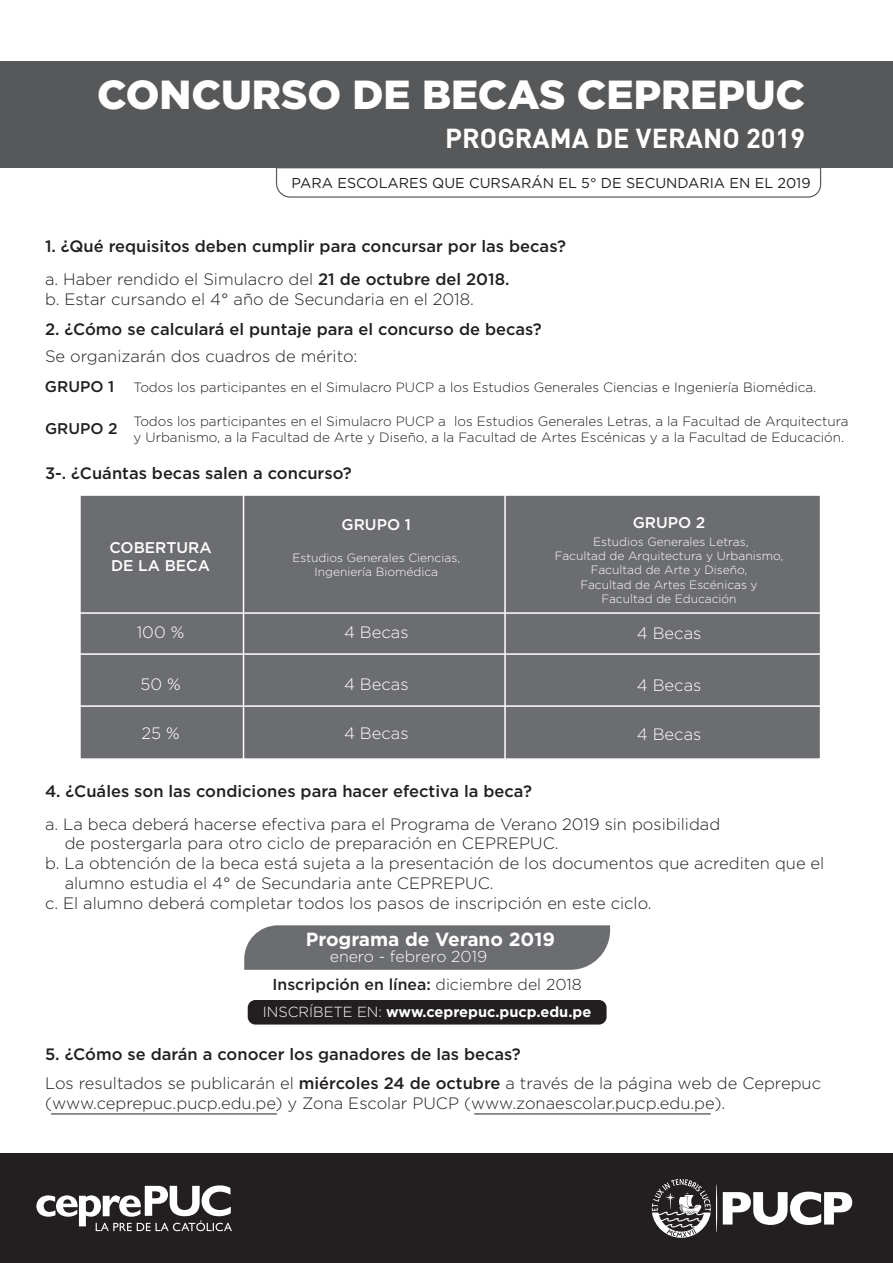
<style>
.page{position:relative;width:893px;height:1263px;background:#fff}
.page>*{position:absolute;margin:0;border:0;box-sizing:border-box;transform-origin:0 0}
.t1{font:900 40.65px "Gotham";color:#fff}
.t2{font:700 27.15px "DINOT";color:#fff}
.t3{font:700 19.05px "Gotham";color:#fff}
.t4{font:300 16.5px/19.8px "Gotham";color:#231f20}
.t5{font:500 16.5px/33px "Gotham";color:#231f20}
.t6{font:300 16.5px "Gotham";color:#fff}
.t7{font:500 15.9px/27.6px "Gotham";color:#231f20}
.t8{font:500 15.45px/18.6px "Gotham";color:#fff}
.t9{font:500 15.45px "Gotham";color:#231f20}
.t10{font:700 14.55px "Gotham";color:#fff}
.t11{font:14.25px "Gotham";color:#231f20}
.t12{font:300 13.5px/16.2px "Gotham";color:#231f20}
.t13{font:300 12px/14.4px "Gotham";color:#fff;text-align:center}
.s1{font-weight:300}
.s2{font-weight:300;color:#fff}
.s3{font-weight:500}
</style>
<div class="page">
<svg style="left:275px;top:168px;width:547px;height:30px"></svg>
<div style="left:79px;top:494px;width:742px;height:266px;background:#6c6d70;border:2px solid #fff"></div>
<div style="left:0;top:1154px;width:893px;height:109px;background:#231f20"></div>
<svg style="left:36px;top:1185px;width:196px;height:46px"></svg>
<hr style="left:716px;top:1184px;width:1px;height:48px;background:#fff;border-radius:50%">
<svg style="left:723px;top:1192px;width:129px;height:33px"></svg>
<svg style="left:652px;top:1179px;width:59px;height:59px"></svg>
<hr style="left:243px;top:495px;width:1px;height:264px;background:#fff">
<hr style="left:504px;top:488px;width:2px;height:290px;background:#fff">
<hr style="left:80px;top:612px;width:741px;height:2px;background:#fff">
<hr style="left:80px;top:653px;width:741px;height:2px;background:#fff">
<hr style="left:80px;top:705px;width:741px;height:2px;background:#fff">
<hr style="left:51px;top:1113px;width:226px;height:1px;background:#231f20">
<hr style="left:474px;top:1113px;width:237px;height:1px;background:#231f20">
<svg style="left:244px;top:925px;width:367px;height:45px;background:#737477"></svg>
<div style="left:248px;top:1000px;width:359px;height:24px;background:#231f20;border-radius:8px"></div>
<div style="left:0;top:62px;width:893px;height:106px;background:#57585a"></div>
<h1 class="t1" style="left:97px;top:67px;width:710px">CONCURSO DE BECAS CEPREPUC</h1>
<h2 class="t2" style="left:445px;top:120px;width:361px">PROGRAMA DE VERANO 2019</h2>
<p class="t11" style="left:292px;top:174px;width:521px">PARA ESCOLARES QUE CURSARÁN EL 5° DE SECUNDARIA EN EL 2019</p>
<p class="t5" style="left:45px;top:229px;width:522px">1. ¿Qué requisitos deben cumplir para concursar por las becas? <span class="s1">a. Haber rendido el Simulacro del</span> 21 de octubre del 2018.</p>
<p class="t4" style="left:45px;top:289px;width:430px">b. Estar cursando el 4° año de Secundaria en el 2018.</p>
<p class="t5" style="left:45px;top:313px;width:498px">2. ¿Cómo se calculará el puntaje para el concurso de becas?</p>
<p class="t4" style="left:45px;top:346px;width:314px">Se organizarán dos cuadros de mérito:</p>
<p class="t9" style="left:45px;top:377px;width:71px">GRUPO 1</p>
<p class="t9" style="left:45px;top:419px;width:74px">GRUPO 2</p>
<p class="t12" style="left:133px;top:379px;width:684px">Todos los participantes en el Simulacro PUCP a los Estudios Generales Ciencias e Ingeniería Biomédica.</p>
<p class="t12" style="left:133px;top:413px;width:717px">Todos los participantes en el Simulacro PUCP a los Estudios Generales Letras, a la Facultad de Arquitectura y Urbanismo, a la Facultad de Arte y Diseño, a la Facultad de Artes Escénicas y a la Facultad de Educación.</p>
<p class="t5" style="left:45px;top:456px;width:308px">3-. ¿Cuántas becas salen a concurso?</p>
<p class="t8" style="left:109px;top:538px;width:104px">COBERTURA<br>DE LA BECA</p>
<p class="t8" style="left:342px;top:515px;width:71px">GRUPO 1</p>
<p class="t8" style="left:633px;top:513px;width:74px">GRUPO 2</p>
<p class="t13" style="left:292px;top:550px;width:169px">Estudios Generales Ciencias,<br>Ingeniería Biomédica</p>
<p class="t13" style="left:555px;top:534px;width:230px">Estudios Generales Letras,<br>Facultad de Arquitectura y Urbanismo,<br>Facultad de Arte y Diseño,<br>Facultad de Artes Escénicas y<br>Facultad de Educación</p>
<p class="t6" style="left:137px;top:622px;width:49px">100 %</p>
<p class="t6" style="left:344px;top:622px;width:66px">4 Becas</p>
<p class="t6" style="left:344px;top:673px;width:66px">4 Becas</p>
<p class="t6" style="left:344px;top:723px;width:66px">4 Becas</p>
<p class="t6" style="left:140px;top:673px;width:42px">50 %</p>
<p class="t6" style="left:141px;top:723px;width:40px">25 %</p>
<p class="t6" style="left:637px;top:623px;width:66px">4 Becas</p>
<p class="t6" style="left:637px;top:674px;width:66px">4 Becas</p>
<p class="t6" style="left:637px;top:724px;width:66px">4 Becas</p>
<p class="t5" style="left:45px;top:774px;width:488px">4. ¿Cuáles son las condiciones para hacer efectiva la beca?</p>
<p class="t4" style="left:45px;top:813px;width:677px">a. La beca deberá hacerse efectiva para el Programa de Verano 2019 sin posibilidad</p>
<p class="t4" style="left:65px;top:833px;width:495px">de postergarla para otro ciclo de preparación en CEPREPUC.</p>
<p class="t4" style="left:45px;top:853px;width:781px">b. La obtención de la beca está sujeta a la presentación de los documentos que acrediten que el</p>
<p class="t4" style="left:65px;top:873px;width:430px">alumno estudia el 4° de Secundaria ante CEPREPUC.</p>
<p class="t4" style="left:45px;top:893px;width:608px">c. El alumno deberá completar todos los pasos de inscripción en este ciclo.</p>
<p class="t3" style="left:306px;top:926px;width:251px">Programa de Verano 2019</p>
<p class="t7" style="left:273px;top:942px;width:311px;text-indent:57px"><span class="s2">enero - febrero 2019<br></span>Inscripción en línea: <span class="s1">diciembre del 2018</span></p>
<p class="t10" style="left:263px;top:1002px;width:330px"><span class="s1">INSCRÍBETE EN:</span> www.ceprepuc.pucp.edu.pe</p>
<p class="t5" style="left:45px;top:1037px;width:477px">5. ¿Cómo se darán a conocer los ganadores de las becas?</p>
<p class="t4" style="left:45px;top:1073px;width:778px">Los resultados se publicarán el <span class="s3">miércoles 24 de octubre</span> a través de la página web de Ceprepuc (www.ceprepuc.pucp.edu.pe) y Zona Escolar PUCP (www.zonaescolar.pucp.edu.pe).</p>
</div>
